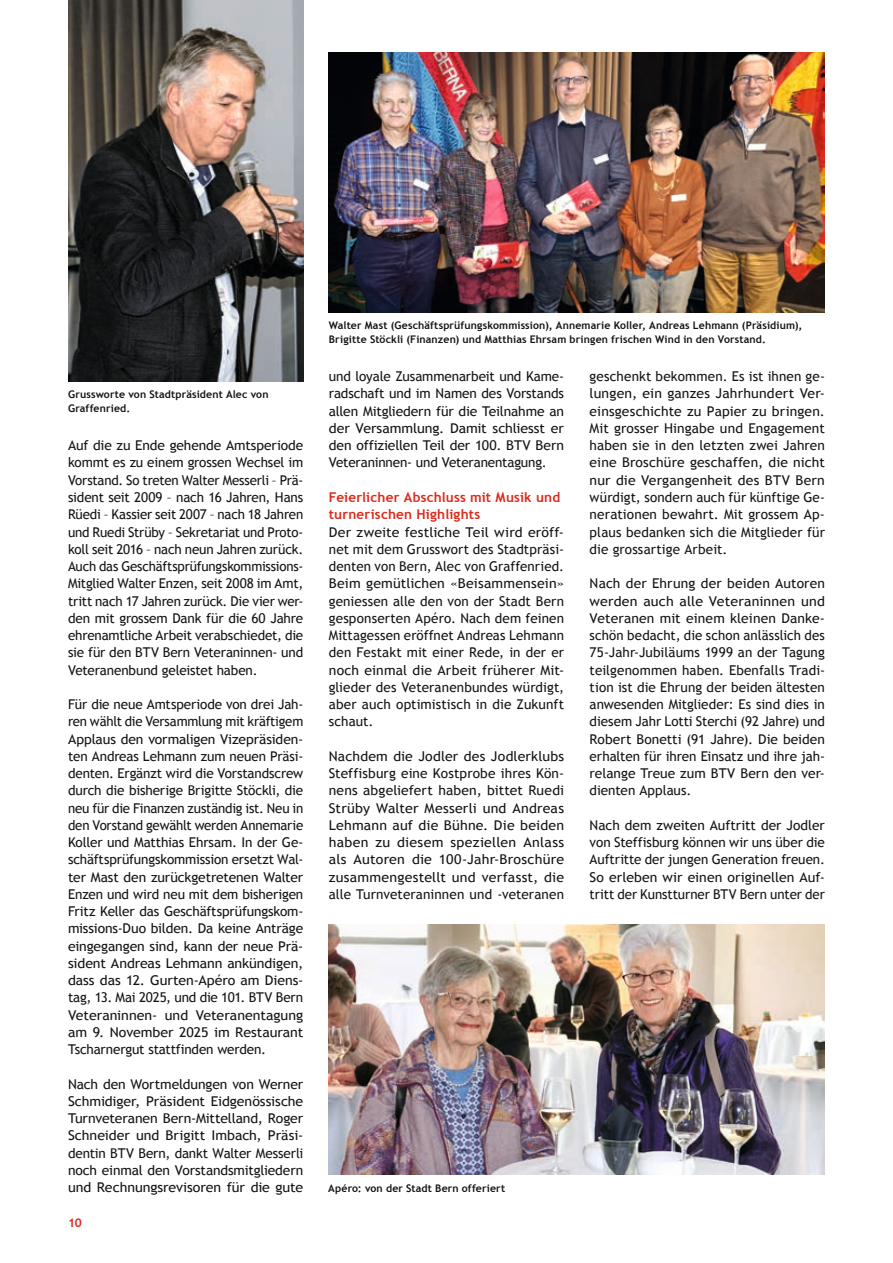
<style>
.page{position:relative;width:893px;height:1263px;background:#fff}
.page>*{position:absolute;margin:0;border:0;box-sizing:border-box;transform-origin:0 0}
.t1{font:13.5px/17.2px "Trebuchet MS";letter-spacing:-.005em;color:#131413;text-align:justify}
.t2{font:13.5px/17.2px "Trebuchet MS";letter-spacing:-.005em;color:#131413;text-align:justify;scale:1.05 1}
.t3{font:13.5px/17.2px "Trebuchet MS";letter-spacing:-.005em;color:#131413;text-align:justify;scale:1.04 1}
.t4{font:700 13.5px/17.2px "Trebuchet MS";letter-spacing:.015em;color:#dc2a1b}
.t5{font:700 12px "Trebuchet MS";color:#dc2a1b}
.t6{font:700 10.5px/13.5px "Trebuchet MS";letter-spacing:.015em;color:#131413}
</style>
<div class="page">
<img style="left:68px;top:0;width:235px;height:381px">
<img style="left:329px;top:52px;width:496px;height:260px">
<img style="left:329px;top:924px;width:496px;height:251px">
<p class="t6" style="left:68px;top:388px;width:202px">Grussworte von Stadtpräsident Alec von<br>Graffenried.</p>
<p class="t1" style="left:68px;top:437px;width:237px">Auf die zu Ende gehende Amtsperiode kommt es zu einem grossen Wechsel im Vorstand. So treten Walter Messerli – Prä&shy;sident seit 2009 – nach 16 Jahren, Hans Rüedi – Kassier seit 2007 – nach 18 Jahren und Ruedi Strüby – Sekretariat und Proto&shy;koll seit 2016 – nach neun Jahren zurück.<br>Auch das Geschäftsprüfungskommissions-Mitglied Walter Enzen, seit 2008 im Amt, tritt nach 17 Jahren zurück. Die vier wer&shy;den mit grossem Dank für die 60 Jahre ehrenamtliche Arbeit verabschiedet, die sie für den BTV Bern Veteraninnen- und Veteranenbund geleistet haben.</p>
<p class="t1" style="left:68px;top:696px;width:237px">Für die neue Amtsperiode von drei Jah&shy;ren wählt die Versammlung mit kräftigem Applaus den vormaligen Vizepräsiden&shy;ten Andreas Lehmann zum neuen Präsi&shy;denten. Ergänzt wird die Vorstandscrew durch die bisherige Brigitte Stöckli, die neu für die Finanzen zuständig ist. Neu in den Vorstand gewählt werden Annemarie Koller und Matthias Ehrsam. In der Ge&shy;schäftsprüfungskommission ersetzt Wal&shy;ter Mast den zurückgetretenen Walter Enzen und wird neu mit dem bisherigen Fritz Keller das Geschäftsprüfungskom&shy;missions-Duo bilden. Da keine Anträge eingegangen sind, kann der neue Prä&shy;sident Andreas Lehmann ankündigen, dass das 12. Gurten-Apéro am Diens&shy;tag, 13. Mai 2025, und die 101. BTV Bern Veteraninnen- und Veteranentagung am 9. November 2025 im Restaurant Tscharnergut stattfinden werden.</p>
<p class="t1" style="left:68px;top:1075px;width:237px">Nach den Wortmeldungen von Werner Schmidiger, Präsident Eidgenössische Turnveteranen Bern-Mittelland, Roger Schneider und Brigitt Imbach, Präsi&shy;dentin BTV Bern, dankt Walter Messerli noch einmal den Vorstandsmitgliedern und Rechnungsrevisoren für die gute</p>
<p class="t5" style="left:68px;top:1215px;width:15px">10</p>
<p class="t6" style="left:329px;top:319px;width:475px">Walter Mast (Geschäftsprüfungskommission), Annemarie Koller, Andreas Lehmann (Präsidium),<br>Brigitte Stöckli (Finanzen) und Matthias Ehrsam bringen frischen Wind in den Vorstand.</p>
<p class="t1" style="left:329px;top:368px;width:237px">und loyale Zusammenarbeit und Kame&shy;radschaft und im Namen des Vorstands allen Mitgliedern für die Teilnahme an der Versammlung. Damit schliesst er den offiziellen Teil der 100. BTV Bern Veteraninnen- und Veteranentagung.</p>
<p class="t4" style="left:329px;top:489px;width:233px">Feierlicher Abschluss mit Musik und turnerischen Highlights</p>
<p class="t2" style="left:329px;top:523px;width:226px">Der zweite festliche Teil wird eröff&shy;net mit dem Grusswort des Stadtpräsi&shy;denten von Bern, Alec von Graffenried.<br>Beim gemütlichen «Beisammensein» geniessen alle den von der Stadt Bern gesponserten Apéro. Nach dem feinen Mittagessen eröffnet Andreas Lehmann den Festakt mit einer Rede, in der er noch einmal die Arbeit früherer Mit&shy;glieder des Veteranenbundes würdigt, aber auch optimistisch in die Zukunft schaut.</p>
<p class="t3" style="left:329px;top:747px;width:228px">Nachdem die Jodler des Jodlerklubs Steffisburg eine Kostprobe ihres Kön&shy;nens abgeliefert haben, bittet Ruedi Strüby Walter Messerli und Andreas Lehmann auf die Bühne. Die beiden haben zu diesem speziellen Anlass als Autoren die 100-Jahr-Broschüre zusammengestellt und verfasst, die alle Turnveteraninnen und -veteranen</p>
<p class="t1" style="left:590px;top:368px;width:237px">geschenkt bekommen. Es ist ihnen ge&shy;lungen, ein ganzes Jahrhundert Ver&shy;einsgeschichte zu Papier zu bringen.<br>Mit grosser Hingabe und Engagement haben sie in den letzten zwei Jahren eine Broschüre geschaffen, die nicht nur die Vergangenheit des BTV Bern würdigt, sondern auch für künftige Ge&shy;nerationen bewahrt. Mit grossem Ap&shy;plaus bedanken sich die Mitglieder für die grossartige Arbeit.</p>
<p class="t1" style="left:590px;top:575px;width:237px">Nach der Ehrung der beiden Autoren werden auch alle Veteraninnen und Veteranen mit einem kleinen Danke&shy;schön bedacht, die schon anlässlich des 75-Jahr-Jubiläums 1999 an der Tagung teilgenommen haben. Ebenfalls Tradi&shy;tion ist die Ehrung der beiden ältesten anwesenden Mitglieder: Es sind dies in diesem Jahr Lotti Sterchi (92 Jahre) und Robert Bonetti (91 Jahre). Die beiden erhalten für ihren Einsatz und ihre jah&shy;relange Treue zum BTV Bern den ver&shy;dienten Applaus.</p>
<p class="t1" style="left:590px;top:816px;width:237px">Nach dem zweiten Auftritt der Jodler von Steffisburg können wir uns über die Auftritte der jungen Generation freuen.<br>So erleben wir einen originellen Auf&shy;tritt der Kunstturner BTV Bern unter der</p>
<p class="t6" style="left:328px;top:1181px;width:178px">Apéro: von der Stadt Bern offeriert</p>
</div>
